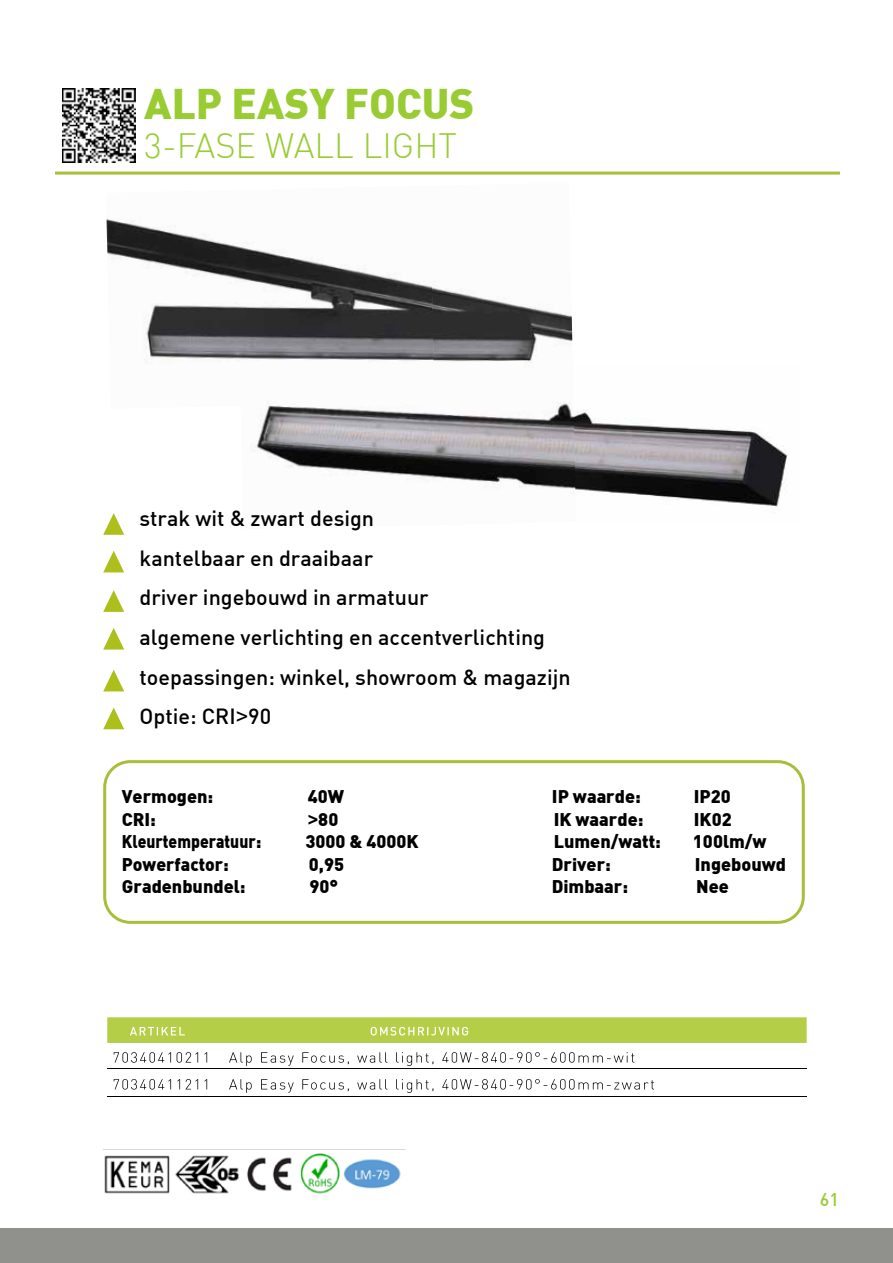
<style>
.page{position:relative;width:893px;height:1263px;background:#fff}
.page>*{position:absolute;margin:0;border:0;box-sizing:border-box;transform-origin:0 0}
.t1{font:900 42px "DIN";color:#9c3}
.t2{font:300 34.5px "DIN";color:#9c3}
.t3{font:500 21.6px/39.6px "DIN";color:#000}
.t4{font:900 18px "DIN";color:#000}
.t5{font:900 18px "DIN";color:#000;scale:.87 1}
.t6{font:500 18px "DIN";color:#9c3}
.s1{font-family:"Arial";font-weight:400}
.s2{font-family:"Arial";font-weight:700}
</style>
<div class="page">
<img style="left:106px;top:218px;width:324px;height:145px">
<img style="left:430px;top:281px;width:143px;height:78px">
<img style="left:576px;top:409px;width:212px;height:104px">
<img style="left:240px;top:359px;width:336px;height:131px">
<div style="left:0;top:1228px;width:893px;height:35px;background:#90908c"></div>
<img style="left:103px;top:1149px;width:302px;height:45px">
<div style="left:103px;top:760px;width:702px;height:164px;border:3px solid #a7bf3a;border-radius:26px"></div>
<hr style="left:55px;top:172px;width:785px;height:3px;background:#a7bf3a">
<svg style="left:103px;top:590px;width:21px;height:22px"></svg>
<svg style="left:103px;top:628px;width:21px;height:21px"></svg>
<svg style="left:103px;top:670px;width:21px;height:21px"></svg>
<svg style="left:103px;top:707px;width:21px;height:22px"></svg>
<svg style="left:103px;top:513px;width:21px;height:22px"></svg>
<svg style="left:103px;top:551px;width:21px;height:21px"></svg>
<img style="left:62px;top:89px;width:73px;height:73px">
<hr style="left:107px;top:1068px;width:117px;height:1px;background:#000">
<hr style="left:224px;top:1068px;width:583px;height:1px;background:#000">
<hr style="left:107px;top:1096px;width:117px;height:1px;background:#000">
<hr style="left:224px;top:1096px;width:583px;height:1px;background:#000">
<svg style="left:114px;top:1052px;width:93px;height:11px"></svg>
<svg style="left:229px;top:1052px;width:405px;height:14px"></svg>
<svg style="left:114px;top:1079px;width:93px;height:10px"></svg>
<svg style="left:229px;top:1079px;width:425px;height:14px"></svg>
<svg style="left:107px;top:1017px;width:700px;height:26px;background:#b7d04f"></svg>
<h1 class="t1" style="left:144px;top:75px;width:331px">ALP EASY FOCUS</h1>
<h2 class="t2" style="left:144px;top:124px;width:314px">3-FASE WALL LIGHT</h2>
<p class="t3" style="left:140px;top:498px;width:433px">strak wit &amp; zwart design<br>kantelbaar en draaibaar<br>driver ingebouwd in armatuur<br>algemene verlichting en accentverlichting toepassingen: winkel, showroom &amp; magazijn<br>Optie: CRI<span class="s1">&gt;</span>90</p>
<p class="t4" style="left:122px;top:784px;width:93px">Vermogen:</p>
<p class="t4" style="left:308px;top:784px;width:38px">40W</p>
<p class="t4" style="left:552px;top:784px;width:90px">IP waarde:</p>
<p class="t4" style="left:694px;top:784px;width:39px">IP20</p>
<p class="t4" style="left:122px;top:807px;width:36px">CRI:</p>
<p class="t4" style="left:308px;top:807px;width:32px"><span class="s2">&gt;</span>80</p>
<p class="t4" style="left:554px;top:807px;width:91px">IK waarde:</p>
<p class="t4" style="left:694px;top:807px;width:39px">IK02</p>
<p class="t5" style="left:122px;top:829px;width:162px">Kleurtemperatuur:</p>
<p class="t4" style="left:306px;top:829px;width:114px">3000 &amp; 4000K</p>
<p class="t4" style="left:554px;top:829px;width:109px">Lumen/watt:</p>
<p class="t4" style="left:693px;top:829px;width:75px">100lm/w</p>
<p class="t4" style="left:122px;top:852px;width:109px">Powerfactor:</p>
<p class="t4" style="left:309px;top:852px;width:37px">0,95</p>
<p class="t4" style="left:552px;top:852px;width:61px">Driver:</p>
<p class="t4" style="left:695px;top:852px;width:93px">Ingebouwd</p>
<p class="t4" style="left:122px;top:874px;width:125px">Gradenbundel:</p>
<p class="t4" style="left:310px;top:874px;width:30px">90°</p>
<p class="t4" style="left:552px;top:874px;width:78px">Dimbaar:</p>
<p class="t4" style="left:696px;top:874px;width:34px">Nee</p>
<p class="t6" style="left:820px;top:1188px;width:21px">61</p>
</div>
